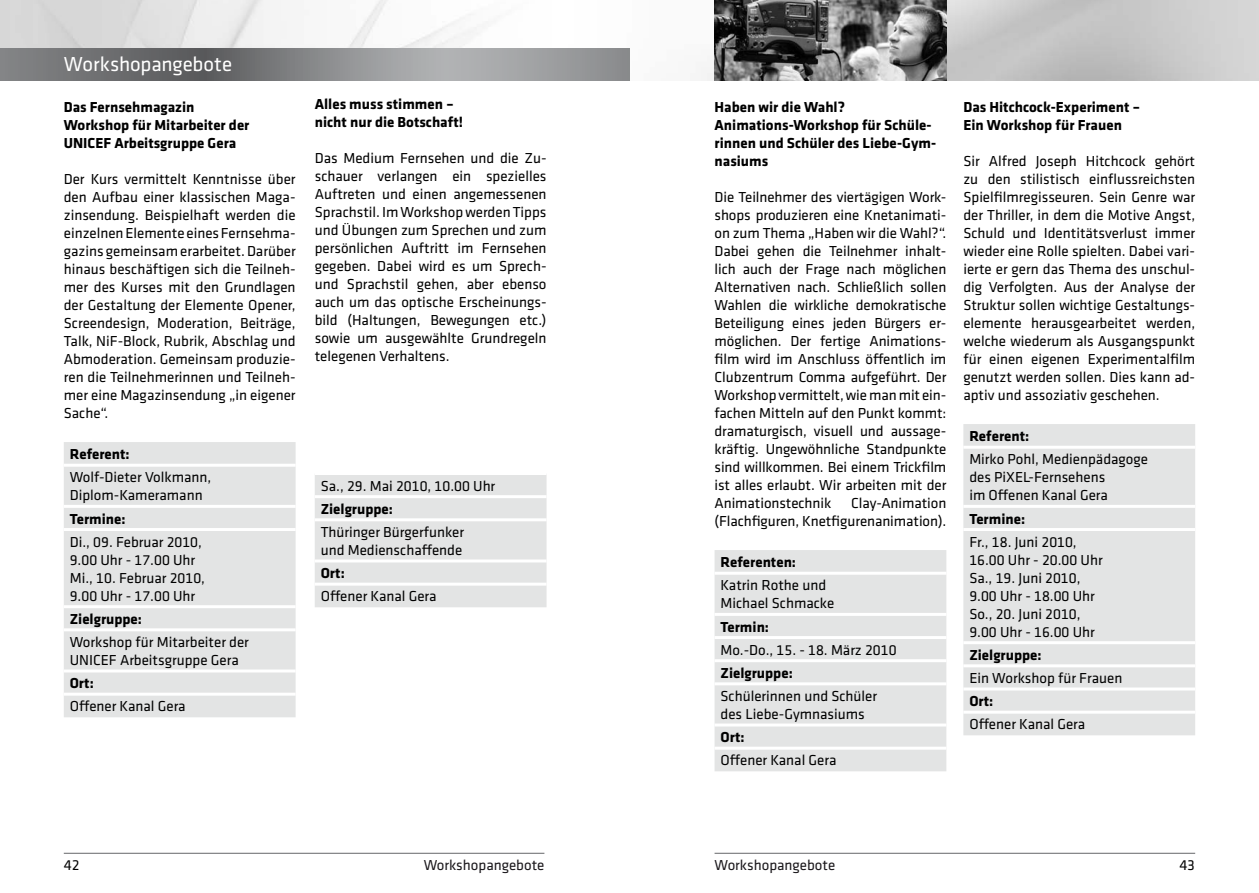
<style>
.page{position:relative;width:1259px;height:893px;background:#fff}
.page>*{position:absolute;margin:0;border:0;box-sizing:border-box;transform-origin:0 0}
.t1{font:21px "Klavika";letter-spacing:-.005em;color:#fff}
.t2{font:15px/18px "Klavika";color:#000}
.t3{font:700 15px/18px "Klavika";color:#000}
.t4{font:15px "Klavika";color:#1a171b}
</style>
<div class="page">
<img style="left:0;top:0;width:1259px;height:81px">
<div style="left:64px;top:442px;width:232px;height:275px;background:#e3e4e4"></div>
<hr style="left:64px;top:464px;width:232px;height:3px;background:#fff">
<hr style="left:64px;top:505px;width:232px;height:3px;background:#fff">
<hr style="left:64px;top:528px;width:232px;height:3px;background:#fff">
<hr style="left:64px;top:605px;width:232px;height:3px;background:#fff">
<hr style="left:64px;top:628px;width:232px;height:3px;background:#fff">
<hr style="left:64px;top:669px;width:232px;height:3px;background:#fff">
<hr style="left:64px;top:693px;width:232px;height:3px;background:#fff">
<svg style="left:0;top:49px;width:629px;height:32px"></svg>
<hr style="left:64px;top:853px;width:480px;height:1px;background:#87888a">
<hr style="left:714px;top:853px;width:481px;height:1px;background:#87888a">
<div style="left:963px;top:424px;width:232px;height:311px;background:#e3e4e4"></div>
<hr style="left:963px;top:446px;width:232px;height:3px;background:#fff">
<hr style="left:963px;top:505px;width:232px;height:3px;background:#fff">
<hr style="left:963px;top:528px;width:232px;height:3px;background:#fff">
<hr style="left:963px;top:641px;width:232px;height:3px;background:#fff">
<hr style="left:963px;top:664px;width:232px;height:3px;background:#fff">
<hr style="left:963px;top:687px;width:232px;height:3px;background:#fff">
<hr style="left:963px;top:711px;width:232px;height:3px;background:#fff">
<div style="left:714px;top:550px;width:232px;height:221px;background:#e3e4e4"></div>
<hr style="left:714px;top:572px;width:232px;height:3px;background:#fff">
<hr style="left:714px;top:613px;width:232px;height:3px;background:#fff">
<hr style="left:714px;top:636px;width:232px;height:3px;background:#fff">
<hr style="left:714px;top:659px;width:232px;height:3px;background:#fff">
<hr style="left:714px;top:682px;width:232px;height:3px;background:#fff">
<hr style="left:714px;top:723px;width:232px;height:3px;background:#fff">
<hr style="left:714px;top:747px;width:232px;height:3px;background:#fff">
<img style="left:714px;top:0;width:232px;height:81px">
<div style="left:315px;top:475px;width:231px;height:132px;background:#e3e4e4"></div>
<hr style="left:315px;top:495px;width:231px;height:3px;background:#fff">
<hr style="left:315px;top:518px;width:231px;height:3px;background:#fff">
<hr style="left:315px;top:559px;width:231px;height:3px;background:#fff">
<hr style="left:315px;top:583px;width:231px;height:3px;background:#fff">
<h1 class="t1" style="left:64px;top:52px;width:170px">Workshopangebote</h1>
<p class="t3" style="left:64px;top:98px;width:187px">Das Fernsehmagazin<br>Workshop für Mitarbeiter der<br>UNICEF Arbeitsgruppe Gera</p>
<p class="t2" style="left:64px;top:170px;width:233px;text-align:justify">Der Kurs vermittelt Kenntnisse über den Aufbau einer klassischen Maga&shy;zinsendung. Beispielhaft werden die einzelnen Elemente eines Fernsehma&shy;gazins gemeinsam erarbeitet. Darüber hinaus beschäftigen sich die Teilneh&shy;mer des Kurses mit den Grundlagen der Gestaltung der Elemente Opener, Screendesign, Moderation, Beiträge, Talk, NiF-Block, Rubrik, Abschlag und Abmoderation. Gemeinsam produzie&shy;ren die Teilnehmerinnen und Teilneh&shy;mer eine Magazinsendung „in eigener Sache“.</p>
<p class="t3" style="left:70px;top:446px;width:61px">Referent:</p>
<p class="t2" style="left:70px;top:469px;width:143px">Wolf-Dieter Volkmann,<br>Diplom-Kameramann</p>
<p class="t3" style="left:70px;top:510px;width:57px">Termine:</p>
<p class="t2" style="left:70px;top:533px;width:137px">Di., 09. Februar 2010,<br>9.00 Uhr - 17.00 Uhr<br>Mi., 10. Februar 2010,<br>9.00 Uhr - 17.00 Uhr</p>
<p class="t3" style="left:70px;top:610px;width:74px">Zielgruppe:</p>
<p class="t2" style="left:70px;top:633px;width:181px">Workshop für Mitarbeiter der<br>UNICEF Arbeitsgruppe Gera</p>
<p class="t3" style="left:70px;top:674px;width:26px">Ort:</p>
<p class="t2" style="left:70px;top:698px;width:117px">Offener Kanal Gera</p>
<p class="t3" style="left:315px;top:95px;width:150px">Alles muss stimmen – nicht nur die Botschaft!</p>
<p class="t2" style="left:315px;top:149px;width:233px;text-align:justify">Das Medium Fernsehen und die Zu&shy;schauer verlangen ein spezielles Auftreten und einen angemessenen Sprachstil. Im Workshop werden Tipps und Übungen zum Sprechen und zum persönlichen Auftritt im Fernsehen gegeben. Dabei wird es um Sprech&shy;und Sprachstil gehen, aber ebenso auch um das optische Erscheinungs&shy;bild (Haltungen, Bewegungen etc.) sowie um ausgewählte Grundregeln telegenen Verhaltens.</p>
<p class="t2" style="left:321px;top:477px;width:176px">Sa., 29. Mai 2010, 10.00 Uhr</p>
<p class="t3" style="left:321px;top:500px;width:74px">Zielgruppe:</p>
<p class="t2" style="left:321px;top:523px;width:145px">Thüringer Bürgerfunker und Medienschaffende</p>
<p class="t3" style="left:321px;top:564px;width:26px">Ort:</p>
<p class="t2" style="left:321px;top:588px;width:117px">Offener Kanal Gera</p>
<p class="t3" style="left:714px;top:98px;width:223px">Haben wir die Wahl?<br>Animations-Workshop für Schüle&shy;rinnen und Schüler des Liebe-Gym&shy;nasiums</p>
<p class="t2" style="left:714px;top:188px;width:233px;text-align:justify">Die Teilnehmer des viertägigen Work&shy;shops produzieren eine Knetanimati&shy;on zum Thema „Haben wir die Wahl?“.<br>Dabei gehen die Teilnehmer inhalt&shy;lich auch der Frage nach möglichen Alternativen nach. Schließlich sollen Wahlen die wirkliche demokratische Beteiligung eines jeden Bürgers er&shy;möglichen. Der fertige Animations&shy;film wird im Anschluss öffentlich im Clubzentrum Comma aufgeführt. Der Workshop vermittelt, wie man mit ein&shy;fachen Mitteln auf den Punkt kommt: dramaturgisch, visuell und aussage&shy;kräftig. Ungewöhnliche Standpunkte sind willkommen. Bei einem Trickfilm ist alles erlaubt. Wir arbeiten mit der Animationstechnik</p>
<p class="t2" style="left:714px;top:494px;width:233px;text-align:right">Clay-Animation<br>(Flachfiguren, Knetfigurenanimation).</p>
<p class="t3" style="left:720px;top:554px;width:77px">Referenten:</p>
<p class="t2" style="left:720px;top:577px;width:115px">Katrin Rothe und<br>Michael Schmacke</p>
<p class="t3" style="left:720px;top:618px;width:50px">Termin:</p>
<p class="t2" style="left:720px;top:641px;width:178px">Mo.-Do., 15. - 18. März 2010</p>
<p class="t3" style="left:720px;top:664px;width:74px">Zielgruppe:</p>
<p class="t2" style="left:720px;top:687px;width:158px">Schülerinnen und Schüler des Liebe-Gymnasiums</p>
<p class="t3" style="left:720px;top:728px;width:26px">Ort:</p>
<p class="t2" style="left:720px;top:752px;width:117px">Offener Kanal Gera</p>
<p class="t3" style="left:963px;top:98px;width:179px">Das Hitchcock-Experiment –<br>Ein Workshop für Frauen</p>
<p class="t2" style="left:963px;top:152px;width:233px;text-align:justify">Sir Alfred Joseph Hitchcock gehört zu den stilistisch einflussreichsten Spielfilmregisseuren. Sein Genre war der Thriller, in dem die Motive Angst, Schuld und Identitätsverlust immer wieder eine Rolle spielten. Dabei vari&shy;ierte er gern das Thema des unschul&shy;dig Verfolgten. Aus der Analyse der Struktur sollen wichtige Gestaltungs&shy;elemente herausgearbeitet werden, welche wiederum als Ausgangspunkt für einen eigenen Experimentalfilm genutzt werden sollen. Dies kann ad&shy;aptiv und assoziativ geschehen.</p>
<p class="t3" style="left:969px;top:428px;width:61px">Referent:</p>
<p class="t2" style="left:969px;top:451px;width:180px">Mirko Pohl, Medienpädagoge des PiXEL-Fernsehens<br>im Offenen Kanal Gera</p>
<p class="t3" style="left:969px;top:510px;width:57px">Termine:</p>
<p class="t2" style="left:969px;top:533px;width:135px">Fr., 18. Juni 2010,<br>16.00 Uhr - 20.00 Uhr<br>Sa., 19. Juni 2010,<br>9.00 Uhr - 18.00 Uhr<br>So., 20. Juni 2010,<br>9.00 Uhr - 16.00 Uhr</p>
<p class="t3" style="left:969px;top:646px;width:74px">Zielgruppe:</p>
<p class="t2" style="left:969px;top:669px;width:154px">Ein Workshop für Frauen</p>
<p class="t3" style="left:969px;top:692px;width:26px">Ort:</p>
<p class="t2" style="left:969px;top:716px;width:117px">Offener Kanal Gera</p>
<p class="t2" style="left:64px;top:856px;width:17px">42</p>
<p class="t4" style="left:424px;top:857px;width:122px">Workshopangebote</p>
<p class="t4" style="left:714px;top:857px;width:122px">Workshopangebote</p>
<p class="t2" style="left:1179px;top:856px;width:17px">43</p>
</div>
